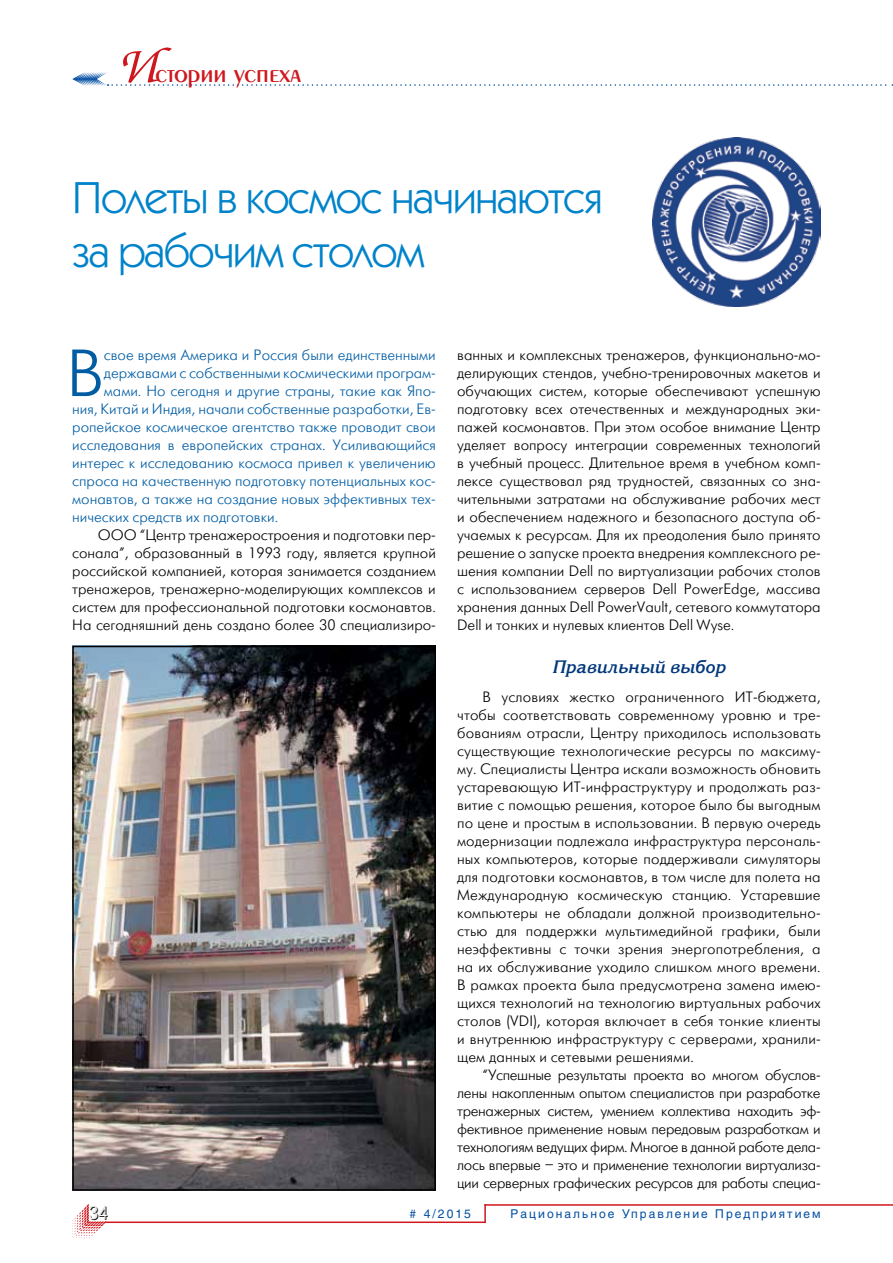
<style>
.page{position:relative;width:893px;height:1263px;background:#fff}
.page>*{position:absolute;margin:0;border:0;box-sizing:border-box;transform-origin:0 0}
.t1{font:66.45px "Futuris Light C";color:#005da4}
.t2{font:45px/54px "Kabel C";letter-spacing:-.02em;color:#0083ca}
.t3{font:27px "Penta Demi";color:#ce171e}
.t4{font:italic 700 18px "Korinna C";color:#00377b}
.t5{font:18px "Futuris Shadow C";color:#000}
.t6{font:15px/18px "Futuris Light C";color:#000;text-align:justify}
.t7{font:15px "Futuris Light C";color:#005da4}
.t8{font:12px "Helios";letter-spacing:.17em;color:#034ea2}
.s1{font-family:"Zapf Chancery C";font-size:54px}
</style>
<div class="page">
<svg style="left:72px;top:1204px;width:34px;height:34px"></svg>
<svg style="left:484px;top:1206px;width:2px;height:15px"></svg>
<hr style="left:105px;top:1221px;width:381px;height:2px;background:#ce171e">
<hr style="left:484px;top:1204px;width:409px;height:2px;background:#ce171e">
<svg style="left:72px;top:72px;width:821px;height:14px"></svg>
<img style="left:652px;top:138px;width:169px;height:168px">
<img style="left:75px;top:649px;width:358px;height:539px">
<div style="left:72px;top:646px;width:364px;height:545px;border:2px solid #000"></div>
<h3 class="t3" style="left:117px;top:60px;width:186px"><span class="s1">И</span>стории успеха</h3>
<h2 class="t2" style="left:72px;top:169px;width:532px">Полеты в космос начинаются за рабочим столом</h2>
<h1 class="t1" style="left:66px;top:339px;width:39px">В</h1>
<p class="t7" style="left:104px;top:347px;width:333px">свое время Америка и Россия были единственными</p>
<p class="t7" style="left:104px;top:365px;width:333px">державами с собственными космическими програм-</p>
<p class="t7" style="left:104px;top:383px;width:333px">мами. Но сегодня и другие страны, такие как Япо-</p>
<p class="t7" style="left:72px;top:401px;width:365px">ния, Китай и Индия, начали собственные разработки, Ев-</p>
<p class="t7" style="left:72px;top:419px;width:365px">ропейское космическое агентство также проводит свои</p>
<p class="t7" style="left:72px;top:437px;width:365px">исследования в европейских странах. Усиливающийся</p>
<p class="t7" style="left:72px;top:455px;width:365px">интерес к исследованию космоса привел к увеличению</p>
<p class="t7" style="left:72px;top:473px;width:365px">спроса на качественную подготовку потенциальных кос-</p>
<p class="t7" style="left:72px;top:491px;width:365px">монавтов, а также на создание новых эффективных тех-</p>
<p class="t7" style="left:72px;top:509px;width:207px">нических средств их подготовки.</p>
<p class="t6" style="left:72px;top:526px;width:365px;text-indent:26px">ООО “Центр тренажеростроения и подготовки пер&shy;сонала”, образованный в 1993 году, является крупной российской компанией, которая занимается созданием тренажеров, тренажерно-моделирующих комплексов и систем для профессиональной подготовки космонавтов.<br>На сегодняшний день создано более 30 специализиро-</p>
<p class="t6" style="left:457px;top:346px;width:365px">ванных и комплексных тренажеров, функционально-мо&shy;делирующих стендов, учебно-тренировочных макетов и обучающих систем, которые обеспечивают успешную подготовку всех отечественных и международных эки&shy;пажей космонавтов. При этом особое внимание Центр уделяет вопросу интеграции современных технологий в учебный процесс. Длительное время в учебном комп&shy;лексе существовал ряд трудностей, связанных со зна&shy;чительными затратами на обслуживание рабочих мест и обеспечением надежного и безопасного доступа об&shy;учаемых к ресурсам. Для их преодоления было принято решение о запуске проекта внедрения комплексного ре&shy;шения компании Dell по виртуализации рабочих столов с использованием серверов Dell PowerEdge, массива хранения данных Dell PowerVault, сетевого коммутатора Dell и тонких и нулевых клиентов Dell Wyse.</p>
<p class="t4" style="left:552px;top:657px;width:175px">Правильный выбор</p>
<p class="t6" style="left:457px;top:688px;width:365px;text-indent:26px">В условиях жестко ограниченного ИТ-бюджета, чтобы соответствовать современному уровню и тре&shy;бованиям отрасли, Центру приходилось использовать существующие технологические ресурсы по максиму&shy;му. Специалисты Центра искали возможность обновить устаревающую ИТ-инфраструктуру и продолжать раз&shy;витие с помощью решения, которое было бы выгодным по цене и простым в использовании. В первую очередь модернизации подлежала инфраструктура персональ&shy;ных компьютеров, которые поддерживали симуляторы для подготовки космонавтов, в том числе для полета на Международную космическую станцию. Устаревшие компьютеры не обладали должной производительно&shy;стью для поддержки мультимедийной графики, были неэффективны с точки зрения энергопотребления, а на их обслуживание уходило слишком много времени.<br>В рамках проекта была предусмотрена замена имею&shy;щихся технологий на технологию виртуальных рабочих столов (VDI), которая включает в себя тонкие клиенты и внутреннюю инфраструктуру с серверами, хранили&shy;щем данных и сетевыми решениями.</p>
<p class="t6" style="left:457px;top:1066px;width:365px;text-indent:26px">“Успешные результаты проекта во многом обуслов&shy;лены накопленным опытом специалистов при разработке тренажерных систем, умением коллектива находить эф&shy;фективное применение новым передовым разработкам и технологиям ведущих фирм. Многое в данной работе дела&shy;лось впервые – это и применение технологии виртуализа&shy;ции серверных графических ресурсов для работы специа-</p>
<p class="t5" style="left:89px;top:1204px;width:21px">34</p>
<p class="t8" style="left:410px;top:1207px;width:63px"># 4/2015</p>
<p class="t8" style="left:510px;top:1207px;width:312px">Рациональное Управление Предприятием</p>
</div>
